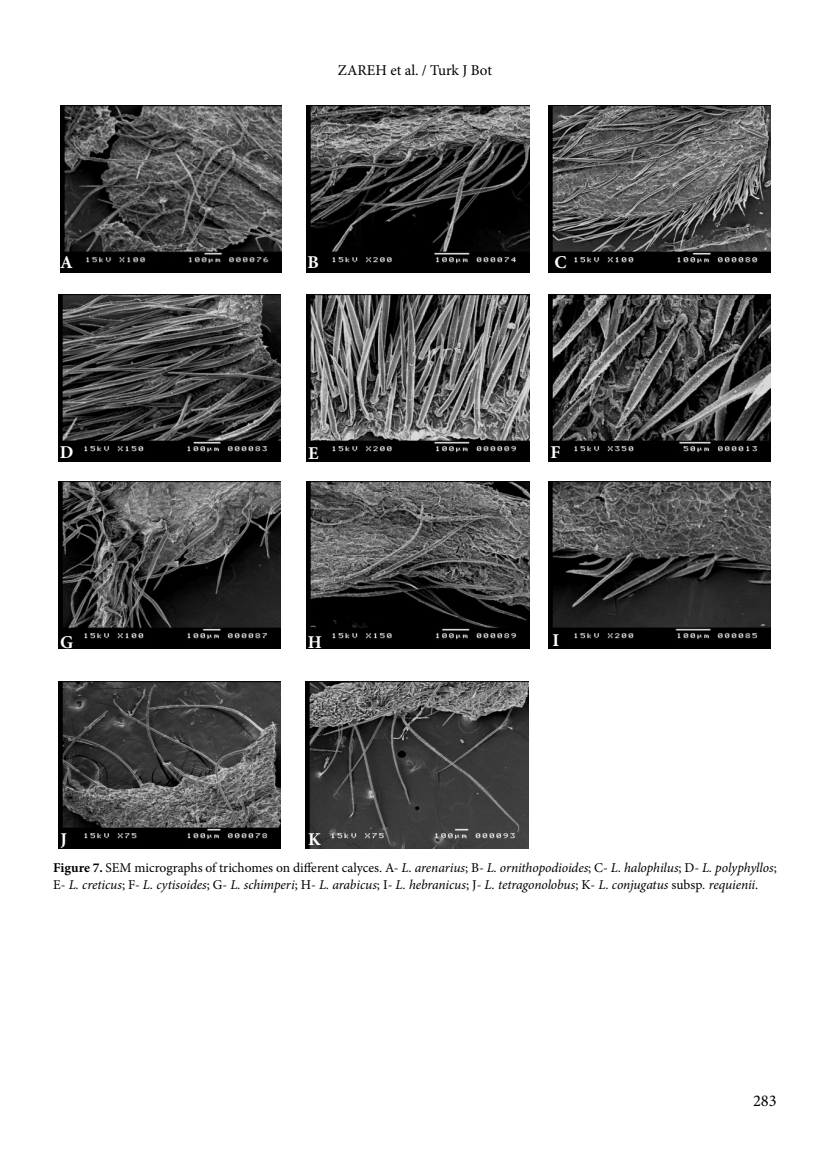
<style>
.page{position:relative;width:830px;height:1170px;background:#fff}
.page>*{position:absolute;margin:0;border:0;box-sizing:border-box;transform-origin:0 0}
.t1{font:700 18px "Minion Pro";color:#fff}
.t2{font:16.5px "Minion Pro";color:#000}
.t3{font:15px "Minion Pro";color:#000}
.t4{font:italic 13.5px/16.5px "Minion Pro";letter-spacing:-.01em;color:#000}
.s1{font-weight:700;font-style:normal}
.s2{font-style:normal}
</style>
<div class="page">
<img style="left:306px;top:681px;width:222px;height:167px">
<img style="left:61px;top:106px;width:220px;height:166px">
<img style="left:307px;top:106px;width:222px;height:166px">
<img style="left:548px;top:106px;width:222px;height:166px">
<img style="left:58px;top:294px;width:222px;height:167px">
<img style="left:307px;top:294px;width:221px;height:167px">
<img style="left:548px;top:294px;width:222px;height:167px">
<img style="left:58px;top:481px;width:222px;height:167px">
<img style="left:307px;top:481px;width:221px;height:167px">
<img style="left:548px;top:481px;width:222px;height:167px">
<img style="left:58px;top:681px;width:222px;height:167px">
<p class="t3" style="left:338px;top:60px;width:155px">ZAREH et al. / Turk J Bot</p>
<h1 class="t1" style="left:60px;top:249px;width:14px">A</h1>
<h1 class="t1" style="left:307px;top:249px;width:13px">B</h1>
<h1 class="t1" style="left:554px;top:249px;width:14px">C</h1>
<h1 class="t1" style="left:60px;top:439px;width:15px">D</h1>
<h1 class="t1" style="left:308px;top:440px;width:12px">E</h1>
<h1 class="t1" style="left:550px;top:439px;width:11px">F</h1>
<h1 class="t1" style="left:60px;top:629px;width:15px">G</h1>
<h1 class="t1" style="left:308px;top:629px;width:16px">H</h1>
<h1 class="t1" style="left:552px;top:628px;width:8px">I</h1>
<h1 class="t1" style="left:60px;top:826px;width:8px">J</h1>
<h1 class="t1" style="left:308px;top:826px;width:14px">K</h1>
<p class="t4" style="left:53px;top:859px;width:724px"><span class="s1">Figure 7.</span> <span class="s2">SEM micrographs of trichomes on different calyces. A-</span> L. arenarius<span class="s2">; B-</span> L. ornithopodioides<span class="s2">; C-</span> L. halophilus<span class="s2">; D-</span> L. polyphyllos<span class="s2">;<br>E-</span> L. creticus<span class="s2">; F-</span> L. cytisoides<span class="s2">; G-</span> L. schimperi<span class="s2">; H-</span> L. arabicus<span class="s2">; I-</span> L. hebranicus<span class="s2">; J-</span> L. tetragonolobus<span class="s2">; K-</span> L. conjugatus <span class="s2">subsp</span>. requienii<span class="s2">.</span></p>
<p class="t2" style="left:752px;top:1089px;width:25px">283</p>
</div>
